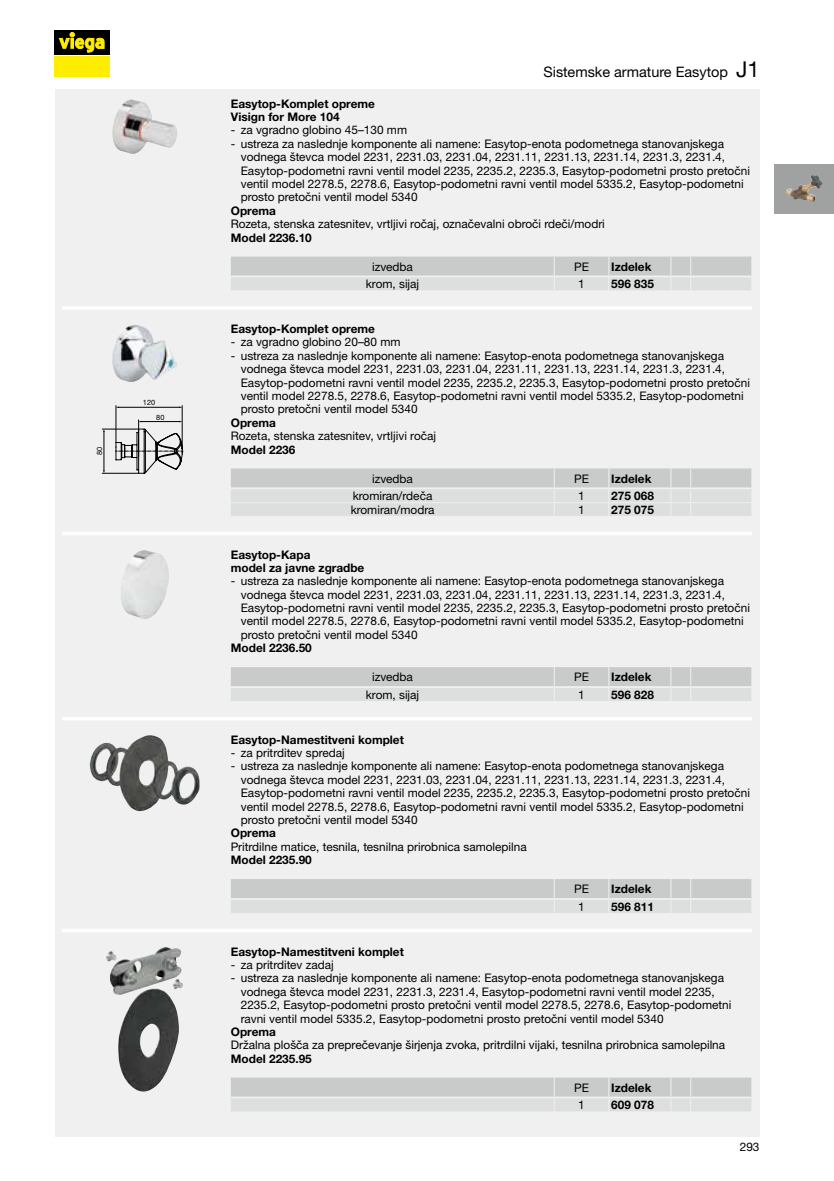
<style>
.page{position:relative;width:834px;height:1181px;background:#fff}
.page>*{position:absolute;margin:0;border:0;box-sizing:border-box;transform-origin:0 0}
.t1{font:14.35px "M Ying Hei PR Cfor Viega W4";color:#000}
.t2{font:11.9px/13.5px "M Ying Hei PR Cfor Viega W4";color:#000}
.t3{font:11.9px/13.5px "M Ying Hei PR Cfor Viega W7";color:#000}
.s1{font-size:21.88px}
</style>
<div class="page">
<div style="left:55px;top:89px;width:704px;height:1047px;background:#f0f0f0"></div>
<div style="left:774px;top:164px;width:59px;height:49px;background:#a0a1a1"></div>
<img style="left:788px;top:175px;width:24px;height:15px">
<svg style="left:231px;top:256px;width:521px;height:34px;background:#d3d4d4"></svg>
<img style="left:112px;top:99px;width:63px;height:55px">
<svg style="left:231px;top:468px;width:521px;height:48px;background:#d6d7d7"></svg>
<img style="left:112px;top:325px;width:65px;height:57px">
<hr style="left:116px;top:405px;width:1px;height:37px;background:#000">
<hr style="left:182px;top:405px;width:1px;height:44px;background:#000">
<hr style="left:118px;top:407px;width:62px;height:1px;background:#000">
<hr style="left:138px;top:420px;width:1px;height:37px;background:#000">
<hr style="left:141px;top:421px;width:39px;height:1px;background:#000">
<hr style="left:102px;top:473px;width:37px;height:1px;background:#000">
<hr style="left:102px;top:429px;width:37px;height:1px;background:#000">
<hr style="left:104px;top:431px;width:1px;height:40px;background:#000">
<svg style="left:115px;top:428px;width:68px;height:46px"></svg>
<svg style="left:231px;top:667px;width:521px;height:34px;background:#d3d4d4"></svg>
<img style="left:121px;top:550px;width:48px;height:69px">
<svg style="left:231px;top:879px;width:521px;height:34px;background:#d3d4d4"></svg>
<img style="left:90px;top:735px;width:109px;height:76px">
<svg style="left:231px;top:1077px;width:521px;height:34px;background:#d3d4d4"></svg>
<img style="left:106px;top:947px;width:75px;height:47px">
<hr style="left:62px;top:306px;width:690px;height:4px;background:#fff">
<hr style="left:62px;top:532px;width:690px;height:3px;background:#fff">
<hr style="left:62px;top:717px;width:690px;height:3px;background:#fff">
<hr style="left:62px;top:928px;width:690px;height:4px;background:#fff">
<div style="left:55px;top:56px;width:55px;height:21px;background:#ffed00"></div>
<div style="left:55px;top:30px;width:55px;height:24px;background:#000"></div>
<svg style="left:59px;top:32px;width:45px;height:21px"></svg>
<p class="t1" style="left:543px;top:63px;width:217px">Sistemske armature Easytop <span class="s1">J1</span></p>
<p class="t3" style="left:231px;top:97px;width:146px">Easytop-Komplet opreme<br>Visign -for -More -104</p>
<p class="t2" style="left:231px;top:123px;width:178px">- za vgradno globino 45–130 -mm</p>
<p class="t2" style="left:241px;top:137px;width:510px;text-indent:-10px">- ustreza za naslednje komponente ali namene: Easytop-enota podometnega stanovanjskega vodnega števca model 2231, 2231.03, 2231.04, 2231.11, 2231.13, 2231.14, 2231.3, 2231.4, Easytop-podometni ravni ventil model 2235, 2235.2, 2235.3, Easytop-podometni prosto pretočni ventil model 2278.5, 2278.6, Easytop-podometni ravni ventil model 5335.2, Easytop-podometni prosto pretočni ventil model 5340</p>
<p class="t3" style="left:231px;top:204px;width:47px">Oprema</p>
<p class="t2" style="left:231px;top:217px;width:375px">Rozeta, stenska zatesnitev, vrtljivi ročaj, označevalni obroči rdeči/modri</p>
<p class="t3" style="left:231px;top:231px;width:82px">Model 2236.10</p>
<p class="t2" style="left:372px;top:260px;width:42px">izvedba</p>
<p class="t2" style="left:574px;top:260px;width:16px">PE</p>
<p class="t3" style="left:611px;top:260px;width:42px">Izdelek</p>
<p class="t2" style="left:366px;top:277px;width:55px">krom, sijaj</p>
<p class="t2" style="left:578px;top:277px;width:8px">1</p>
<p class="t3" style="left:611px;top:277px;width:44px">596 835</p>
<p class="t3" style="left:231px;top:322px;width:146px">Easytop-Komplet opreme</p>
<p class="t2" style="left:231px;top:335px;width:171px">- za vgradno globino 20–80 -mm</p>
<p class="t2" style="left:241px;top:349px;width:510px;text-indent:-10px">- ustreza za naslednje komponente ali namene: Easytop-enota podometnega stanovanjskega vodnega števca model 2231, 2231.03, 2231.04, 2231.11, 2231.13, 2231.14, 2231.3, 2231.4, Easytop-podometni ravni ventil model 2235, 2235.2, 2235.3, Easytop-podometni prosto pretočni ventil model 2278.5, 2278.6, Easytop-podometni ravni ventil model 5335.2, Easytop-podometni prosto pretočni ventil model 5340</p>
<p class="t3" style="left:231px;top:416px;width:47px">Oprema</p>
<p class="t2" style="left:231px;top:429px;width:207px">Rozeta, stenska zatesnitev, vrtljivi ročaj</p>
<p class="t3" style="left:231px;top:442px;width:66px">Model 2236</p>
<p class="t2" style="left:372px;top:471px;width:42px">izvedba</p>
<p class="t2" style="left:574px;top:471px;width:16px">PE</p>
<p class="t3" style="left:611px;top:471px;width:42px">Izdelek</p>
<p class="t2" style="left:352px;top:489px;width:81px">kromiran/rdeča</p>
<p class="t2" style="left:578px;top:489px;width:8px">1</p>
<p class="t3" style="left:611px;top:489px;width:44px">275 068</p>
<p class="t2" style="left:350px;top:503px;width:85px">kromiran/modra</p>
<p class="t2" style="left:578px;top:503px;width:8px">1</p>
<p class="t3" style="left:611px;top:503px;width:44px">275 075</p>
<p class="t3" style="left:231px;top:547px;width:135px">Easytop-Kapa<br>model za javne zgradbe</p>
<p class="t2" style="left:241px;top:574px;width:510px;text-indent:-10px">- ustreza za naslednje komponente ali namene: Easytop-enota podometnega stanovanjskega vodnega števca model 2231, 2231.03, 2231.04, 2231.11, 2231.13, 2231.14, 2231.3, 2231.4, Easytop-podometni ravni ventil model 2235, 2235.2, 2235.3, Easytop-podometni prosto pretočni ventil model 2278.5, 2278.6, Easytop-podometni ravni ventil model 5335.2, Easytop-podometni prosto pretočni ventil model 5340</p>
<p class="t3" style="left:231px;top:641px;width:82px">Model 2236.50</p>
<p class="t2" style="left:372px;top:670px;width:42px">izvedba</p>
<p class="t2" style="left:574px;top:670px;width:16px">PE</p>
<p class="t3" style="left:611px;top:670px;width:42px">Izdelek</p>
<p class="t2" style="left:366px;top:688px;width:55px">krom, sijaj</p>
<p class="t2" style="left:578px;top:687px;width:8px">1</p>
<p class="t3" style="left:611px;top:687px;width:44px">596 828</p>
<p class="t3" style="left:231px;top:732px;width:174px">Easytop-Namestitveni komplet</p>
<p class="t2" style="left:231px;top:746px;width:115px">- za pritrditev spredaj</p>
<p class="t2" style="left:241px;top:759px;width:510px;text-indent:-10px">- ustreza za naslednje komponente ali namene: Easytop-enota podometnega stanovanjskega vodnega števca model 2231, 2231.03, 2231.04, 2231.11, 2231.13, 2231.14, 2231.3, 2231.4, Easytop-podometni ravni ventil model 2235, 2235.2, 2235.3, Easytop-podometni prosto pretočni ventil model 2278.5, 2278.6, Easytop-podometni ravni ventil model 5335.2, Easytop-podometni prosto pretočni ventil model 5340</p>
<p class="t3" style="left:231px;top:826px;width:47px">Oprema</p>
<p class="t2" style="left:231px;top:840px;width:297px">Pritrdilne matice, tesnila, tesnilna prirobnica samolepilna</p>
<p class="t3" style="left:231px;top:853px;width:82px">Model 2235.90</p>
<p class="t2" style="left:574px;top:882px;width:16px">PE</p>
<p class="t3" style="left:611px;top:882px;width:42px">Izdelek</p>
<p class="t2" style="left:578px;top:899px;width:8px">1</p>
<p class="t3" style="left:611px;top:899px;width:44px">596 811</p>
<p class="t3" style="left:231px;top:944px;width:174px">Easytop-Namestitveni komplet</p>
<p class="t2" style="left:231px;top:958px;width:104px">- za pritrditev zadaj</p>
<p class="t2" style="left:241px;top:971px;width:492px;text-indent:-10px">- ustreza za naslednje komponente ali namene: Easytop-enota podometnega stanovanjskega vodnega števca model 2231, 2231.3, 2231.4, Easytop-podometni ravni ventil model 2235, 2235.2, Easytop-podometni prosto pretočni ventil model 2278.5, 2278.6, Easytop-podometni ravni ventil model 5335.2, Easytop-podometni prosto pretočni ventil model 5340</p>
<p class="t3" style="left:231px;top:1025px;width:47px">Oprema</p>
<p class="t2" style="left:231px;top:1038px;width:496px">Držalna plošča za preprečevanje širjenja zvoka, pritrdilni vijaki, tesnilna prirobnica samolepilna</p>
<p class="t3" style="left:231px;top:1051px;width:82px">Model 2235.95</p>
<p class="t2" style="left:574px;top:1080px;width:16px">PE</p>
<p class="t3" style="left:611px;top:1080px;width:42px">Izdelek</p>
<p class="t2" style="left:578px;top:1098px;width:8px">1</p>
<p class="t3" style="left:611px;top:1098px;width:44px">609 078</p>
<p class="t2" style="left:739px;top:1140px;width:21px">293</p>
</div>
